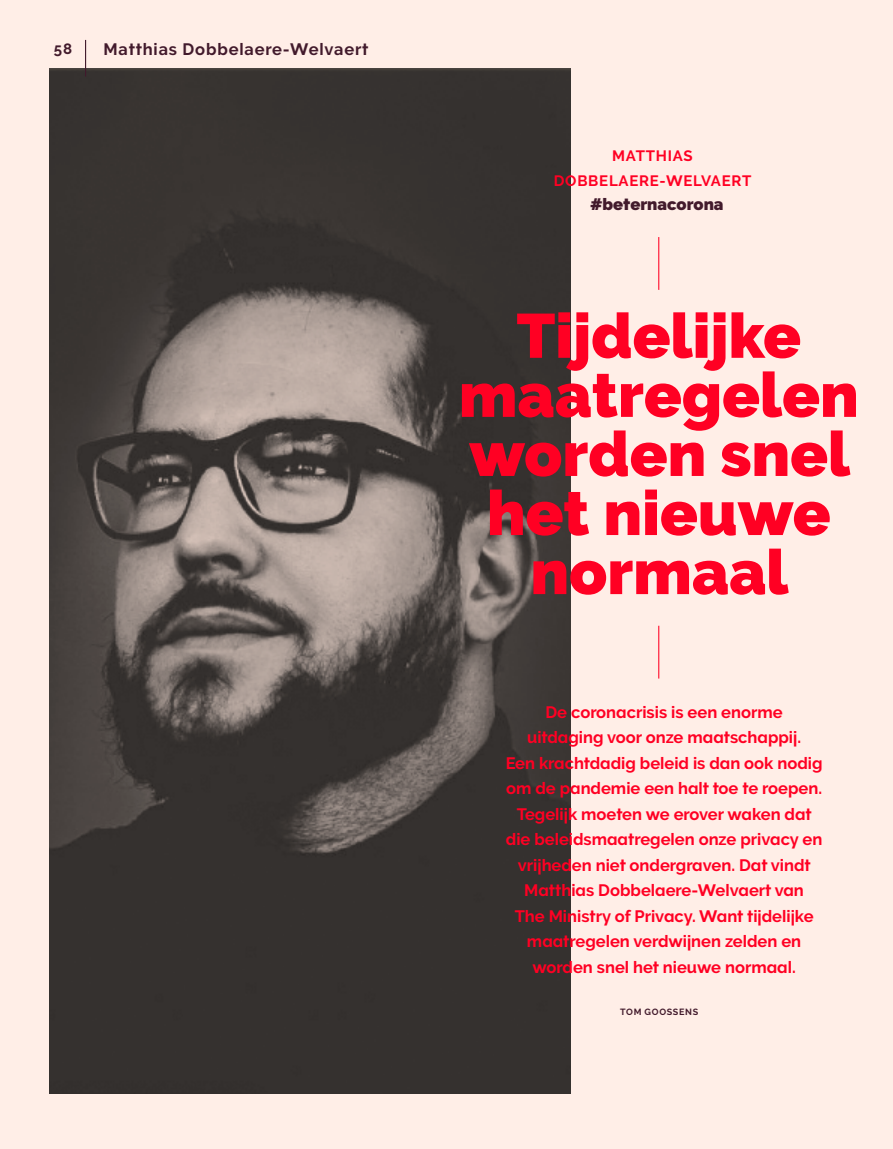
<style>
.page{position:relative;width:893px;height:1149px;background:#fff}
.page>*{position:absolute;margin:0;border:0;box-sizing:border-box;transform-origin:0 0}
.t1{font:900 62.25px/58.9px "Raleway";color:#ff0023;text-align:center}
.t2{font:700 16.5px/25.5px "Raleway";color:#ff0023;text-align:center}
.t3{font:700 16.5px "Raleway";letter-spacing:.05em;color:#421a2c}
.t4{font:900 16.5px "Raleway";color:#421a2c}
.t5{font:700 15px/24px "Raleway";letter-spacing:.05em;color:#ff0023;text-align:center}
.t6{font:700 15px "Raleway";color:#421a2c}
.t7{font:700 9px "Raleway";letter-spacing:.075em;color:#421a2c}
</style>
<div class="page">
<div style="left:0;top:0;width:893px;height:1148px;background:#ffeee7"></div>
<img style="left:50px;top:68px;width:520px;height:1025px">
<hr style="left:658px;top:625px;width:1px;height:53px;background:#ff0023">
<hr style="left:658px;top:237px;width:1px;height:53px;background:#ff0023">
<hr style="left:85px;top:40px;width:1px;height:37px;background:#421a2c">
<p class="t6" style="left:54px;top:40px;width:20px">58</p>
<p class="t3" style="left:104px;top:40px;width:266px">Matthias Dobbelaere-Welvaert</p>
<p class="t5" style="left:554px;top:144px;width:199px">MATTHIAS<br>DOBBELAERE-WELVAERT</p>
<p class="t4" style="left:590px;top:195px;width:135px">#beternacorona</p>
<h1 class="t1" style="left:459px;top:306px;width:401px">Tijdelijke maatregelen worden snel het nieuwe normaal</h1>
<p class="t2" style="left:506px;top:699px;width:318px">De coronacrisis is een enorme uitdaging voor onze maatschappij.<br>Een krachtdadig beleid is dan ook nodig om de pandemie een halt toe te roepen.<br>Tegelijk moeten we erover waken dat die beleidsmaatregelen onze privacy en vrijheden niet ondergraven. Dat vindt Matthias Dobbelaere-Welvaert van<br>The Ministry of Privacy. Want tijdelijke maatregelen verdwijnen zelden en worden snel het nieuwe normaal.</p>
<p class="t7" style="left:620px;top:1005px;width:80px">TOM GOOSSENS</p>
</div>
